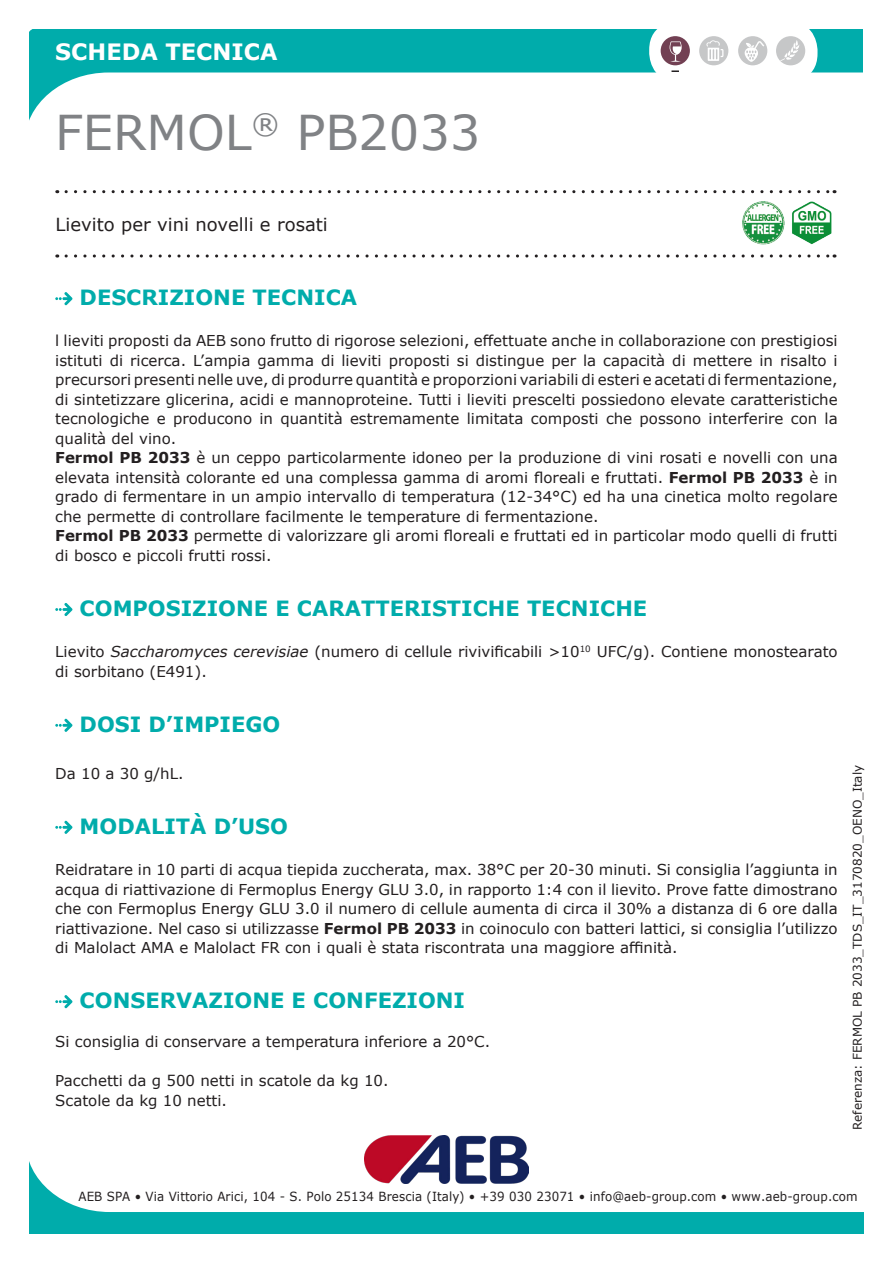
<style>
.page{position:relative;width:893px;height:1263px;background:#fff}
.page>*{position:absolute;margin:0;border:0;box-sizing:border-box;transform-origin:0 0}
.t1{font:48px "Verdana";color:#808285}
.t2{font:700 22.5px "Verdana";color:#fff}
.t3{font:700 21px "Verdana";color:#00acab}
.t4{font:18px "Verdana";color:#231f20}
.t5{font:15px/19.5px "Verdana";color:#231f20;text-align:justify}
.t6{font:12.6px "Verdana";letter-spacing:.01em;color:#231f20;scale:.94 1}
.t7{font:12px "Verdana";color:#231f20}
.s1{font-weight:700}
.s2{font-style:italic}
</style>
<div class="page">
<svg style="left:30px;top:1164px;width:834px;height:69px"></svg>
<svg style="left:66px;top:190px;width:769px;height:3px"></svg>
<svg style="left:66px;top:254px;width:769px;height:4px"></svg>
<svg style="left:29px;top:30px;width:834px;height:91px"></svg>
<svg style="left:649px;top:21px;width:167px;height:61px"></svg>
<div style="left:650px;top:22px;width:167px;height:60px;background:#fff;border-radius:28px"></div>
<svg style="left:671px;top:70px;width:8px;height:2px"></svg>
<div style="left:776px;top:36px;width:29px;height:29px;background:#c6c7c8;border-radius:50%"></div>
<svg style="left:780px;top:40px;width:20px;height:21px"></svg>
<div style="left:738px;top:36px;width:29px;height:29px;background:#c6c7c8;border-radius:50%"></div>
<div style="left:661px;top:36px;width:29px;height:29px;background:#724053;border-radius:50%"></div>
<div style="left:699px;top:36px;width:29px;height:29px;background:#c6c7c8;border-radius:50%"></div>
<svg style="left:706px;top:40px;width:17px;height:21px"></svg>
<svg style="left:670px;top:41px;width:12px;height:21px"></svg>
<svg style="left:745px;top:41px;width:19px;height:21px"></svg>
<img style="left:364px;top:1135px;width:165px;height:49px">
<svg style="left:55px;top:292px;width:17px;height:13px"></svg>
<svg style="left:55px;top:603px;width:17px;height:13px"></svg>
<svg style="left:55px;top:719px;width:17px;height:13px"></svg>
<svg style="left:55px;top:821px;width:17px;height:13px"></svg>
<svg style="left:55px;top:995px;width:17px;height:13px"></svg>
<img style="left:742px;top:201px;width:90px;height:44px">
<h2 class="t2" style="left:55px;top:36px;width:224px">SCHEDA TECNICA</h2>
<p class="t1" style="left:55px;top:100px;width:427px">FERMOL<sup>®</sup> PB2033</p>
<p class="t4" style="left:56px;top:212px;width:274px">Lievito per vini novelli e rosati</p>
<p class="t3" style="left:80px;top:283px;width:279px">DESCRIZIONE TECNICA</p>
<p class="t5" style="left:55px;top:331px;width:784px">l lieviti proposti da AEB sono frutto di rigorose selezioni, effettuate anche in collaborazione con prestigiosi istituti di ricerca. L’ampia gamma di lieviti proposti si distingue per la capacità di mettere in risalto i precursori presenti nelle uve, di produrre quantità e proporzioni variabili di esteri e acetati di fermentazione, di sintetizzare glicerina, acidi e mannoproteine. Tutti i lieviti prescelti possiedono elevate caratteristiche tecnologiche e producono in quantità estremamente limitata composti che possono interferire con la qualità del vino.</p>
<p class="t5" style="left:55px;top:448px;width:784px"><span class="s1">Fermol PB 2033</span> è un ceppo particolarmente idoneo per la produzione di vini rosati e novelli con una elevata intensità colorante ed una complessa gamma di aromi floreali e fruttati. <span class="s1">Fermol PB 2033</span> è in grado di fermentare in un ampio intervallo di temperatura (12-34°C) ed ha una cinetica molto regolare che permette di controllare facilmente le temperature di fermentazione.</p>
<p class="t5" style="left:55px;top:526px;width:784px"><span class="s1">Fermol PB 2033</span> permette di valorizzare gli aromi floreali e fruttati ed in particolar modo quelli di frutti di bosco e piccoli frutti rossi.</p>
<p class="t3" style="left:80px;top:593px;width:569px">COMPOSIZIONE E CARATTERISTICHE TECNICHE</p>
<p class="t5" style="left:55px;top:642px;width:784px">Lievito <span class="s2">Saccharomyces cerevisiae</span> (numero di cellule rivivificabili &gt;10<sup>10</sup> UFC/g). Contiene monostearato di sorbitano (E491).</p>
<p class="t3" style="left:80px;top:709px;width:202px">DOSI D’IMPIEGO</p>
<p class="t5" style="left:55px;top:763px;width:130px">Da 10 a 30 g/hL.</p>
<p class="t3" style="left:80px;top:811px;width:210px">MODALITÀ D’USO</p>
<p class="t5" style="left:55px;top:860px;width:784px">Reidratare in 10 parti di acqua tiepida zuccherata, max. 38°C per 20-30 minuti. Si consiglia l’aggiunta in acqua di riattivazione di Fermoplus Energy GLU 3.0, in rapporto 1:4 con il lievito. Prove fatte dimostrano che con Fermoplus Energy GLU 3.0 il numero di cellule aumenta di circa il 30% a distanza di 6 ore dalla riattivazione. Nel caso si utilizzasse <span class="s1">Fermol PB 2033</span> in coinoculo con batteri lattici, si consiglia l’utilizzo di Malolact AMA e Malolact FR con i quali è stata riscontrata una maggiore affinità.</p>
<p class="t3" style="left:80px;top:986px;width:387px">CONSERVAZIONE E CONFEZIONI</p>
<p class="t5" style="left:55px;top:1032px;width:436px">Si consiglia di conservare a temperatura inferiore a 20°C.</p>
<p class="t5" style="left:55px;top:1071px;width:335px">Pacchetti da g 500 netti in scatole da kg 10.</p>
<p class="t5" style="left:55px;top:1090px;width:173px">Scatole da kg 10 netti.</p>
<p class="t7" style="left:849px;top:1130px;width:366px;rotate:-90deg">Referenza: FERMOL PB 2033_TDS_IT_3170820_OENO_Italy</p>
<p class="t6" style="left:78px;top:1188px;width:830px">AEB SPA • Via Vittorio Arici, 104 - S. Polo 25134 Brescia (Italy) • +39 030 23071 • info@aeb-group.com • www.aeb-group.com</p>
</div>
